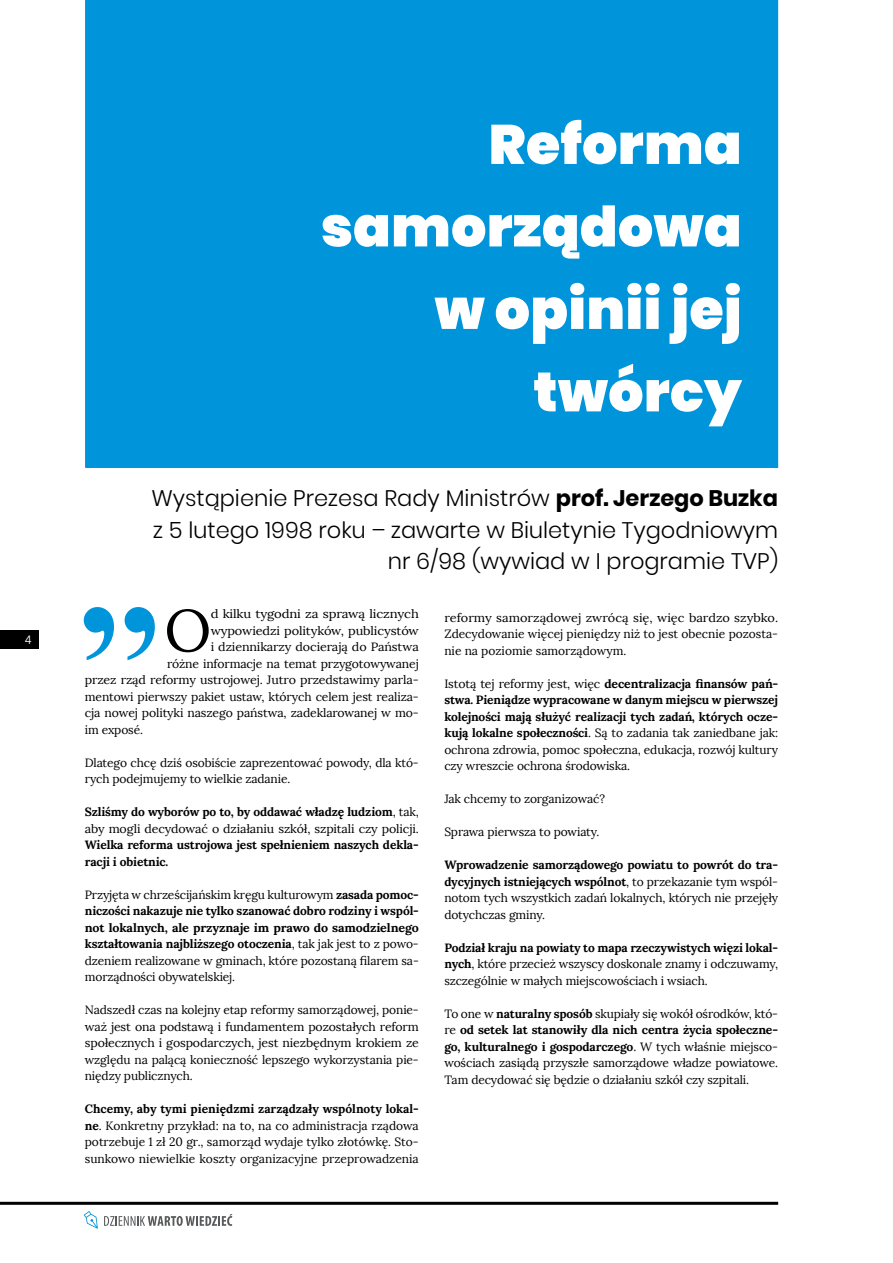
<style>
.page{position:relative;width:893px;height:1263px;background:#fff}
.page>*{position:absolute;margin:0;border:0;box-sizing:border-box;transform-origin:0 0}
.t1{font:59.1px "Lora";color:#000}
.t2{font:900 55.5px/82.5px "Poppins";letter-spacing:.005em;color:#fff;text-align:right}
.t3{font:300 22.5px/31.5px "Poppins";color:#000;text-align:right}
.t4{font:12px/16.5px "Lora";letter-spacing:-.01em;color:#000;text-align:justify}
.t5{font:700 12px/16.5px "Lora";letter-spacing:-.01em;color:#000;text-align:justify}
.t6{font:12px/16.5px "Lora";letter-spacing:-.01em;color:#000;text-align:justify;scale:1.06 1}
.t7{font:12px "Lora";letter-spacing:-.01em;color:#000;scale:1.04 1}
.t8{font:12px "Lora";letter-spacing:-.01em;color:#000;scale:1.07 1}
.t9{font:12px "Lora";letter-spacing:-.01em;color:#000;scale:1.09 1}
.t10{font:12px "Avenir Next";color:#fff}
.s1{font-weight:700}
.s2{font-weight:400}
</style>
<div class="page">
<svg style="left:84px;top:1211px;width:14px;height:18px"></svg>
<svg style="left:104px;top:1214px;width:129px;height:12px"></svg>
<hr style="left:0;top:1202px;width:778px;height:3px;background:#000">
<div style="left:85px;top:0;width:693px;height:468px;background:#0095da"></div>
<svg style="left:84px;top:607px;width:71px;height:53px"></svg>
<div style="left:0;top:630px;width:38px;height:18px;background:#000"></div>
<p class="t10" style="left:25px;top:632px;width:8px">4</p>
<h2 class="t2" style="left:321px;top:104px;width:422px">Reforma samorządowa w opinii jej twórcy</h2>
<h3 class="t3" style="left:151px;top:483px;width:628px">Wystąpienie Prezesa Rady Ministrów <span class="s1">prof. Jerzego Buzka </span>z 5 lutego 1998 roku – zawarte w Biuletynie Tygodniowym nr 6/98 (wywiad w I programie TVP)</h3>
<p class="t6" style="left:444px;top:609px;width:316px">reformy samorządowej zwrócą się, więc bardzo szybko.<br>Zdecydowanie więcej pieniędzy niż to jest obecnie pozosta&shy;nie na poziomie samorządowym.</p>
<p class="t5" style="left:444px;top:675px;width:335px"><span class="s2">Istotą tej reformy jest, więc</span> decentralizacja finansów pań&shy;stwa. Pieniądze wypracowane w danym miejscu w pierwszej kolejności mają służyć realizacji tych zadań, których ocze&shy;kują lokalne społeczności<span class="s2">. Są to zadania tak zaniedbane jak: ochrona zdrowia, pomoc społeczna, edukacja, rozwój kultury czy wreszcie ochrona środowiska.</span></p>
<p class="t4" style="left:444px;top:791px;width:162px">Jak chcemy to zorganizować?</p>
<p class="t4" style="left:444px;top:824px;width:157px">Sprawa pierwsza to powiaty.</p>
<p class="t4" style="left:444px;top:857px;width:335px"><span class="s1">Wprowadzenie samorządowego powiatu to powrót do tra&shy;dycyjnych istniejących wspólnot</span>, to przekazanie tym wspól&shy;notom tych wszystkich zadań lokalnych, których nie przejęły dotychczas gminy.</p>
<p class="t4" style="left:444px;top:939px;width:335px"><span class="s1">Podział kraju na powiaty to mapa rzeczywistych więzi lokal&shy;nych</span>, które przecież wszyscy doskonale znamy i odczuwamy, szczególnie w małych miejscowościach i wsiach.</p>
<p class="t4" style="left:444px;top:1005px;width:335px">To one w <span class="s1">naturalny sposób</span> skupiały się wokół ośrodków, któ&shy;re <span class="s1">od setek lat stanowiły dla nich centra życia społeczne&shy;go, kulturalnego i gospodarczego</span>. W tych właśnie miejsco&shy;wościach zasiądą przyszłe samorządowe władze powiatowe.<br>Tam decydować się będzie o działaniu szkół czy szpitali.</p>
<h1 class="t1" style="left:164px;top:594px;width:48px">O</h1>
<p class="t9" style="left:211px;top:607px;width:192px">d kilku tygodni za sprawą licznych</p>
<p class="t8" style="left:211px;top:623px;width:196px">wypowiedzi polityków, publicystów</p>
<p class="t7" style="left:211px;top:640px;width:202px">i dziennikarzy docierają do Państwa</p>
<p class="t4" style="left:167px;top:655px;width:253px">różne informacje na temat przygotowywanej</p>
<p class="t7" style="left:85px;top:673px;width:323px">przez rząd reformy ustrojowej. Jutro przedstawimy parla-</p>
<p class="t4" style="left:85px;top:688px;width:335px">mentowi pierwszy pakiet ustaw, których celem jest realiza-</p>
<p class="t4" style="left:85px;top:705px;width:335px">cja nowej polityki naszego państwa, zadeklarowanej w mo-</p>
<p class="t4" style="left:85px;top:721px;width:60px">im exposé.</p>
<p class="t4" style="left:85px;top:754px;width:335px">Dlatego chcę dziś osobiście zaprezentować powody, dla któ&shy;rych podejmujemy to wielkie zadanie.</p>
<p class="t4" style="left:85px;top:804px;width:335px"><span class="s1">Szliśmy do wyborów po to, by oddawać władzę ludziom</span>, tak, aby mogli decydować o działaniu szkół, szpitali czy policji.</p>
<p class="t5" style="left:85px;top:837px;width:335px">Wielka reforma ustrojowa jest spełnieniem naszych dekla&shy;racji i obietnic.</p>
<p class="t5" style="left:85px;top:886px;width:336px"><span class="s2">Przyjęta w chrześcijańskim kręgu kulturowym</span> zasada pomoc&shy;niczości nakazuje nie tylko szanować dobro rodziny i wspól&shy;not lokalnych, ale przyznaje im prawo do samodzielnego kształtowania najbliższego otoczenia<span class="s2">, tak jak jest to z powo&shy;dzeniem realizowane w gminach, które pozostaną filarem sa&shy;morządności obywatelskiej.</span></p>
<p class="t4" style="left:85px;top:1002px;width:335px">Nadszedł czas na kolejny etap reformy samorządowej, ponie&shy;waż jest ona podstawą i fundamentem pozostałych reform społecznych i gospodarczych, jest niezbędnym krokiem ze względu na palącą konieczność lepszego wykorzystania pie&shy;niędzy publicznych.</p>
<p class="t4" style="left:85px;top:1101px;width:335px"><span class="s1">Chcemy, aby tymi pieniędzmi zarządzały wspólnoty lokal&shy;ne</span>. Konkretny przykład: na to, na co administracja rządowa potrzebuje 1 zł 20 gr., samorząd wydaje tylko złotówkę. Sto&shy;sunkowo niewielkie koszty organizacyjne przeprowadzenia</p>
</div>
